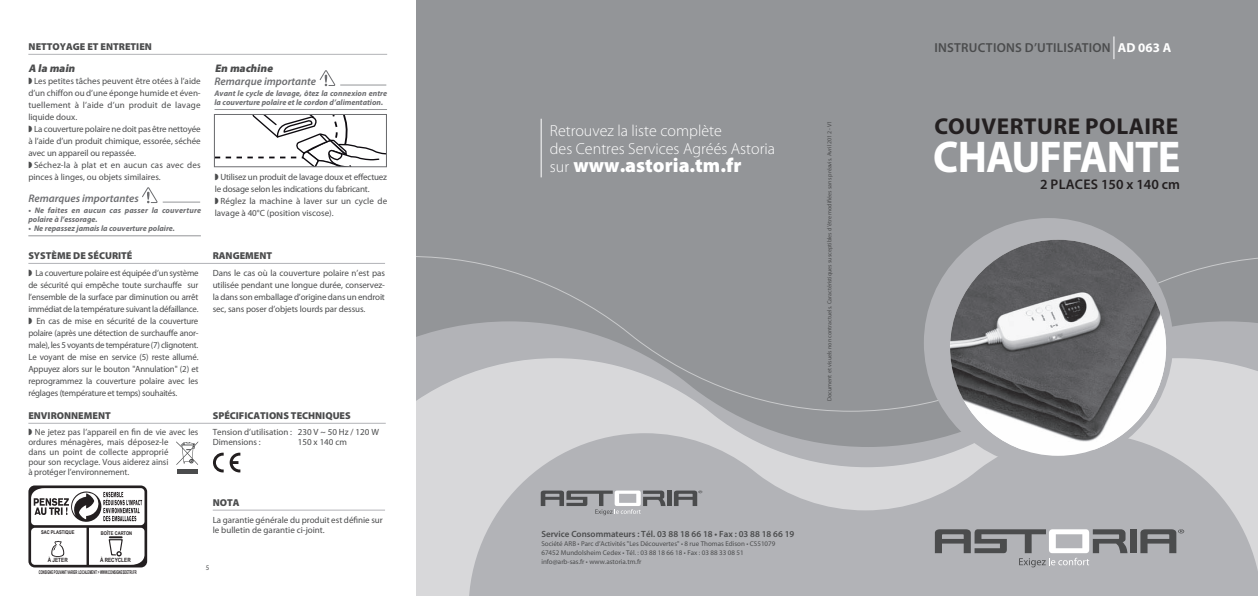
<style>
.page{position:relative;width:1258px;height:596px;background:#fff}
.page>*{position:absolute;margin:0;border:0;box-sizing:border-box;transform-origin:0 0}
.t1{font:700 44.6px "Myriad Pro";letter-spacing:-.02em;color:#fff;scale:.95 1}
.t2{font:700 23px "Myriad Pro";letter-spacing:.02em;color:#231f20}
.t3{font:900 20px "Myriad Pro";color:#fff}
.t4{font:300 16px/18px "Myriad Pro";color:#fff}
.t5{font:600 14px "Myriad Pro";color:#231f20}
.t6{font:600 13px "Myriad Pro";letter-spacing:.02em;color:#4b4c4d}
.t7{font:italic 600 11px "Myriad Pro";color:#6c6d70}
.t8{font:italic 900 11px "Myriad Pro";color:#4b4c4d}
.t9{font:900 10px "Myriad Pro";color:#4b4c4d}
.t10{font:9px/12px "Myriad Pro";color:#4b4c4d}
.t11{font:9px/12px "Myriad Pro";letter-spacing:-.02em;color:#4b4c4d}
.t12{font:600 9px "Myriad Pro";color:#4b4c4d}
.t13{font:italic 700 8px/9px "Myriad Pro";color:#6c6d70}
.t14{font:italic 700 8px/9px "Myriad Pro";letter-spacing:.02em;color:#6c6d70}
.t15{font:7px/9px "Myriad Pro";color:#4b4c4d}
.t16{font:6px "Myriad Pro";color:#4b4c4d}
.t17{font:700 5.8px "Arial Narrow";color:#231f20}
.t18{font:700 5.1px "Arial Narrow";color:#231f20;scale:.64 1}
.t19{font:700 5.1px "Arial Narrow";color:#231f20}
.s1{font-weight:300;font-size:16px}
.s2{font-weight:700;color:#fff}
</style>
<div class="page">
<div style="left:415px;top:0;width:842px;height:595px;background:#939598"></div>
<svg style="left:415px;top:321px;width:842px;height:37px"></svg>
<svg style="left:415px;top:358px;width:842px;height:237px;fill:#d8d8da"></svg>
<svg style="left:468px;top:433px;width:789px;height:162px;background:#b9b9bd"></svg>
<div style="left:923px;top:218px;width:249px;height:249px;background:#b2b3b7;border-radius:50%"></div>
<img style="left:949px;top:239px;width:216px;height:210px">
<svg style="left:1140px;top:529px;width:43px;height:24px"></svg>
<div style="left:1129px;top:529px;width:7px;height:24px;background:#4b4c4d"></div>
<svg style="left:934px;top:529px;width:193px;height:38px;background:#9d9ea1"></svg>
<svg style="left:1113px;top:36px;width:1px;height:23px"></svg>
<svg style="left:673px;top:490px;width:29px;height:15px"></svg>
<hr style="left:667px;top:490px;width:4px;height:15px;background:#4b4c4d">
<svg style="left:540px;top:490px;width:125px;height:25px;background:#9e9ea1"></svg>
<hr style="left:540px;top:119px;width:1px;height:58px;background:#fff">
<hr style="left:28px;top:423px;width:358px;height:1px;background:#b2b3b7">
<hr style="left:213px;top:509px;width:172px;height:1px;background:#b2b3b7">
<hr style="left:28px;top:54px;width:359px;height:1px;background:#b2b3b7">
<hr style="left:214px;top:109px;width:173px;height:1px;background:#939598">
<hr style="left:340px;top:85px;width:46px;height:1px;background:#939598">
<svg style="left:319px;top:70px;width:17px;height:16px"></svg>
<hr style="left:28px;top:235px;width:173px;height:1px;background:#939598">
<hr style="left:163px;top:202px;width:37px;height:1px;background:#939598">
<svg style="left:142px;top:187px;width:16px;height:16px"></svg>
<hr style="left:28px;top:263px;width:357px;height:1px;background:#b2b3b7">
<svg style="left:216px;top:116px;width:168px;height:49px"></svg>
<div style="left:214px;top:114px;width:172px;height:53px;border:1px solid #6c6d70"></div>
<svg style="left:213px;top:452px;width:27px;height:20px"></svg>
<svg style="left:28px;top:485px;width:119px;height:82px"></svg>
<div style="left:177px;top:469px;width:20px;height:5px;background:#4b4c4d"></div>
<svg style="left:176px;top:441px;width:22px;height:23px"></svg>
<p class="t9" style="left:29px;top:40px;width:125px">NETTOYAGE ET ENTRETIEN</p>
<p class="t8" style="left:28px;top:61px;width:50px">A la main</p>
<p class="t10" style="left:28px;top:75px;width:174px">◗ Les petites tâches peuvent être otées à l’aide d’un chiffon ou d’une éponge humide et éven&shy;tuellement à l’aide d’un produit de lavage liquide doux.<br>◗ La couverture polaire ne doit pas être nettoyée à l’aide d’un produit chimique, essorée, séchée avec un appareil ou repassée.<br>◗ Séchez-la à plat et en aucun cas avec des pinces à linges, ou objets similaires.</p>
<p class="t7" style="left:28px;top:191px;width:112px">Remarques importantes</p>
<p class="t14" style="left:28px;top:205px;width:174px">• Ne faites en aucun cas passer la couverture polaire à l’essorage.</p>
<p class="t13" style="left:28px;top:223px;width:148px">• Ne repassez jamais la couverture polaire.</p>
<p class="t8" style="left:215px;top:61px;width:62px">En machine</p>
<p class="t7" style="left:214px;top:74px;width:103px">Remarque importante</p>
<p class="t13" style="left:214px;top:88px;width:174px">Avant le cycle de lavage, ôtez la connexion entre la couverture polaire et le cordon d’alimentation.</p>
<p class="t11" style="left:215px;top:171px;width:174px">◗ Utilisez un produit de lavage doux et effectuez le dosage selon les indications du fabricant.<br>◗ Réglez la machine à laver sur un cycle de lavage à 40°C (position viscose).</p>
<p class="t9" style="left:28px;top:248px;width:106px">SYSTÈME DE SÉCURITÉ</p>
<p class="t9" style="left:213px;top:248px;width:61px">RANGEMENT</p>
<p class="t10" style="left:28px;top:266px;width:172px;text-align:justify">◗ La couverture polaire est équipée d’un système de sécurité qui empêche toute surchauffe sur l’ensemble de la surface par diminution ou arrêt immédiat de la température suivant la défaillance. ◗ En cas de mise en sécurité de la couverture polaire (après une détection de surchauffe anor&shy;male), les 5 voyants de température (7) clignotent.<br>Le voyant de mise en service (5) reste allumé.<br>Appuyez alors sur le bouton "Annulation" (2) et reprogrammez la couverture polaire avec les réglages (température et temps) souhaités.</p>
<p class="t9" style="left:28px;top:408px;width:84px">ENVIRONNEMENT</p>
<p class="t10" style="left:28px;top:427px;width:171px;line-height:10px">◗ Ne jetez pas l’appareil en fin de vie avec les ordures ménagères, mais déposez-le<br>dans un point de collecte approprié<br>pour son recyclage. Vous aiderez ainsi<br>à protéger l’environnement.</p>
<p class="t19" style="left:41px;top:529px;width:35px">SAC PLASTIQUE</p>
<p class="t19" style="left:101px;top:529px;width:33px">BOÎTE CARTON</p>
<p class="t17" style="left:100px;top:556px;width:32px">À RECYCLER</p>
<p class="t17" style="left:48px;top:556px;width:21px">À JETER</p>
<p class="t10" style="left:213px;top:267px;width:174px;text-align:justify">Dans le cas où la couverture polaire n’est pas utilisée pendant une longue durée, conservez&shy;la dans son emballage d’origine dans un endroit sec, sans poser d’objets lourds par dessus.</p>
<p class="t9" style="left:213px;top:408px;width:133px">SPÉCIFICATIONS TECHNIQUES</p>
<p class="t10" style="left:213px;top:427px;width:168px;line-height:10px">Tension d’utilisation : 230 V ~ 50 Hz / 120 W<br>Dimensions :</p>
<p class="t10" style="left:298px;top:436px;width:51px">150 x 140 cm</p>
<p class="t9" style="left:213px;top:495px;width:8px">NOT</p>
<p class="t9" style="left:233px;top:495px;width:8px">A</p>
<p class="t10" style="left:213px;top:514px;width:171px;line-height:10px">La garantie générale du produit est définie sur le bulletin de garantie ci-joint.</p>
<p class="t18" style="left:39px;top:569px;width:155px">CONSIGNE POUVANT VARIER LOCALEMENT &gt; WWW.CONSIGNESDETRI.FR</p>
<p class="t15" style="left:206px;top:562px;width:5px">5</p>
<h3 class="t4" style="left:550px;top:122px;width:227px">Retrouvez la liste complète<br>des Centres Services Agréés Astoria</h3>
<h3 class="t3" style="left:550px;top:152px;width:193px"><span class="s1">sur</span> WWW.ASTORIA.TM.FR</h3>
<p class="t16" style="left:825px;top:401px;width:282px;rotate:-90deg">Document et visuels non contractuels. Caractéristiques susceptibles d’être modifiées sans préavis. Avril 2012 - V1</p>
<p class="t12" style="left:541px;top:528px;width:254px">Service Consommateurs : Tél. 03 88 18 66 18 • Fax : 03 88 18 66 19</p>
<p class="t15" style="left:541px;top:539px;width:235px">Société ARB • Parc d’Activités "Les Découvertes" • 8 rue Thomas Edison • CS51079<br>67452 Mundolsheim Cedex • Tél. : 03 88 18 66 18 • Fax : 03 88 33 08 51 info@arb-sas.fr • www.astoria.tm.fr</p>
<h3 class="t6" style="left:934px;top:40px;width:238px">Instructions d’utilisation <span class="s2">AD 063 A</span></h3>
<h2 class="t2" style="left:934px;top:111px;width:245px">COUVERTURE POLAIRE</h2>
<h1 class="t1" style="left:933px;top:128px;width:261px">CHAUFFANTE</h1>
<h3 class="t5" style="left:1039px;top:175px;width:141px">2 placeS 150 x 140 cm</h3>
</div>
